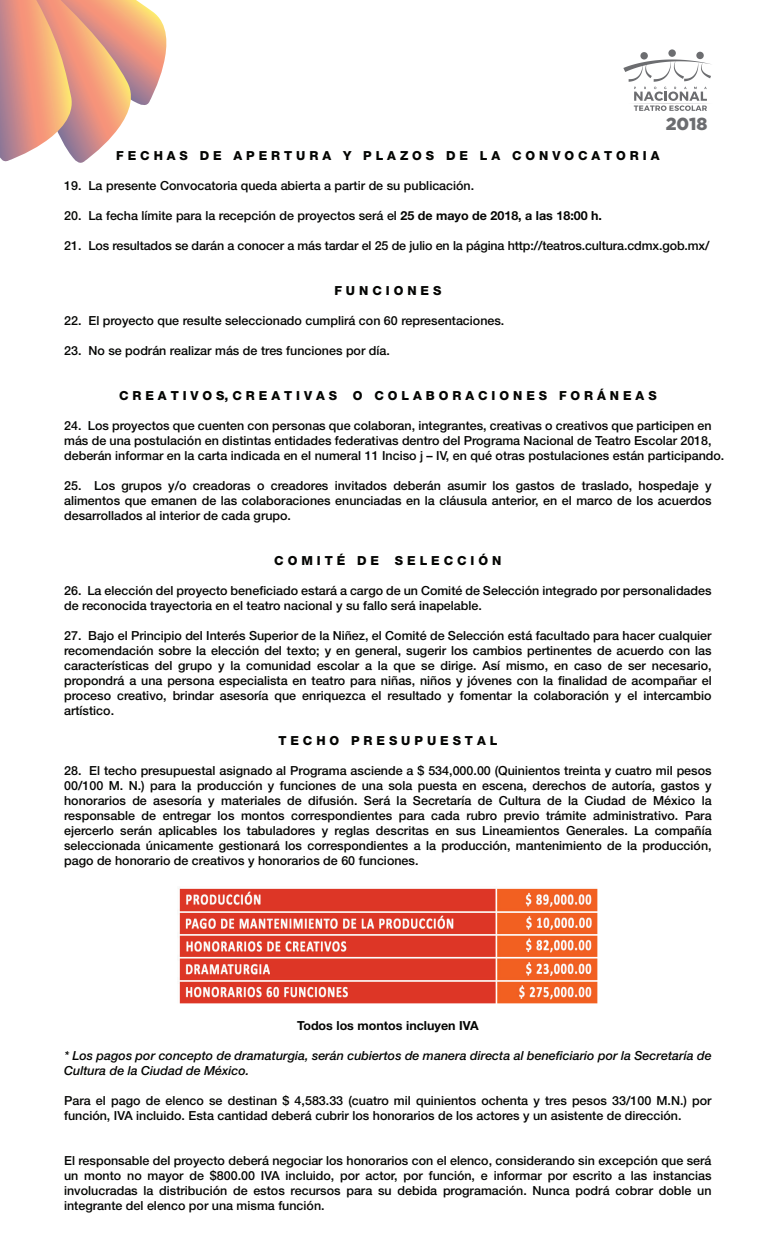
<style>
.page{position:relative;width:765px;height:1260px;background:#fff}
.page>*{position:absolute;margin:0;border:0;box-sizing:border-box;transform-origin:0 0}
.t1{font:900 17.38px "Gotham";color:#6c6d70}
.t2{font:500 12.5px/15px "Helvetica Neue LT Std";color:#040503;text-align:justify}
.t3{font:800 12.5px "Helvetica Neue LT Std";color:#040503}
.t4{font:italic 500 12.5px/15px "Helvetica Neue LT Std";color:#040503}
.t5{font:700 12.5px "Helvetica Neue LT Std";color:#040503}
.s1{font-weight:700}
</style>
<div class="page">
<svg style="left:0;top:0;width:166px;height:163px"></svg>
<div style="left:640px;top:52px;width:8px;height:8px;background:#6c6d70;border-radius:50%"></div>
<div style="left:668px;top:49px;width:8px;height:8px;background:#6c6d70;border-radius:50%"></div>
<div style="left:696px;top:52px;width:8px;height:7px;background:#6c6d70;border-radius:50%"></div>
<svg style="left:623px;top:59px;width:88px;height:52px"></svg>
<img style="left:179px;top:888px;width:419px;height:116px">
<h1 class="t1" style="left:666px;top:114px;width:43px">2018</h1>
<p class="t3" style="left:116px;top:148px;width:545px">F E C H A S D E A P E R T U R A Y P L A Z O S D E L A C O N V O C A T O R I A</p>
<p class="t2" style="left:64px;top:178px;width:412px">19. La presente Convocatoria queda abierta a partir de su publicación.</p>
<p class="t2" style="left:64px;top:208px;width:539px">20. La fecha límite para la recepción de proyectos será el <span class="s1">25 de mayo de 2018, a las 18:00 h.</span></p>
<p class="t2" style="left:64px;top:238px;width:647px">21. Los resultados se darán a conocer a más tardar el 25 de julio en la página http://teatros.cultura.cdmx.gob.mx/</p>
<p class="t3" style="left:334px;top:283px;width:108px">F U N C I O N E S</p>
<p class="t2" style="left:64px;top:313px;width:442px">22. El proyecto que resulte seleccionado cumplirá con 60 representaciones.</p>
<p class="t2" style="left:64px;top:343px;width:327px">23. No se podrán realizar más de tres funciones por día.</p>
<p class="t3" style="left:119px;top:388px;width:220px">C R E A T I V O S, C R E A T I V A S</p>
<p class="t3" style="left:353px;top:388px;width:305px">O C O L A B O R A C I O N E S F O R Á N E A S</p>
<p class="t2" style="left:64px;top:418px;width:662px;text-align:left">24. Los proyectos que cuenten con personas que colaboran, integrantes, creativas o creativos que participen en más de una postulación en distintas entidades federativas dentro del Programa Nacional de Teatro Escolar 2018, deberán informar en la carta indicada en el numeral 11 Inciso j – IV, en qué otras postulaciones están participando.</p>
<p class="t2" style="left:64px;top:478px;width:649px">25. Los grupos y/o creadoras o creadores invitados deberán asumir los gastos de traslado, hospedaje y alimentos que emanen de las colaboraciones enunciadas en la cláusula anterior, en el marco de los acuerdos desarrollados al interior de cada grupo.</p>
<p class="t3" style="left:274px;top:553px;width:106px">C O M I T É D E</p>
<p class="t3" style="left:395px;top:553px;width:108px">S E L E C C I Ó N</p>
<p class="t2" style="left:64px;top:583px;width:649px">26. La elección del proyecto beneficiado estará a cargo de un Comité de Selección integrado por personalidades de reconocida trayectoria en el teatro nacional y su fallo será inapelable.</p>
<p class="t2" style="left:64px;top:628px;width:649px">27. Bajo el Principio del Interés Superior de la Niñez, el Comité de Selección está facultado para hacer cualquier recomendación sobre la elección del texto; y en general, sugerir los cambios pertinentes de acuerdo con las características del grupo y la comunidad escolar a la que se dirige. Así mismo, en caso de ser necesario, propondrá a una persona especialista en teatro para niñas, niños y jóvenes con la finalidad de acompañar el proceso creativo, brindar asesoría que enriquezca el resultado y fomentar la colaboración y el intercambio artístico.</p>
<p class="t3" style="left:278px;top:733px;width:221px">T E C H O P R E S U P U E S T A L</p>
<p class="t2" style="left:64px;top:763px;width:649px">28. El techo presupuestal asignado al Programa asciende a $ 534,000.00 (Quinientos treinta y cuatro mil pesos 00/100 M. N.) para la producción y funciones de una sola puesta en escena, derechos de autoría, gastos y honorarios de asesoría y materiales de difusión. Será la Secretaría de Cultura de la Ciudad de México la responsable de entregar los montos correspondientes para cada rubro previo trámite administrativo. Para ejercerlo serán aplicables los tabuladores y reglas descritas en sus Lineamientos Generales. La compañía seleccionada únicamente gestionará los correspondientes a la producción, mantenimiento de la producción, pago de honorario de creativos y honorarios de 60 funciones.</p>
<p class="t5" style="left:297px;top:1018px;width:183px">Todos los montos incluyen IVA</p>
<p class="t4" style="left:64px;top:1048px;width:649px">* Los pagos por concepto de dramaturgia, serán cubiertos de manera directa al beneficiario por la Secretaría de<br>Cultura de la Ciudad de México.</p>
<p class="t2" style="left:64px;top:1093px;width:649px">Para el pago de elenco se destinan $ 4,583.33 (cuatro mil quinientos ochenta y tres pesos 33/100 M.N.) por función, IVA incluido. Esta cantidad deberá cubrir los honorarios de los actores y un asistente de dirección.</p>
<p class="t2" style="left:64px;top:1153px;width:649px">El responsable del proyecto deberá negociar los honorarios con el elenco, considerando sin excepción que será un monto no mayor de $800.00 IVA incluido, por actor, por función, e informar por escrito a las instancias involucradas la distribución de estos recursos para su debida programación. Nunca podrá cobrar doble un integrante del elenco por una misma función.</p>
</div>
